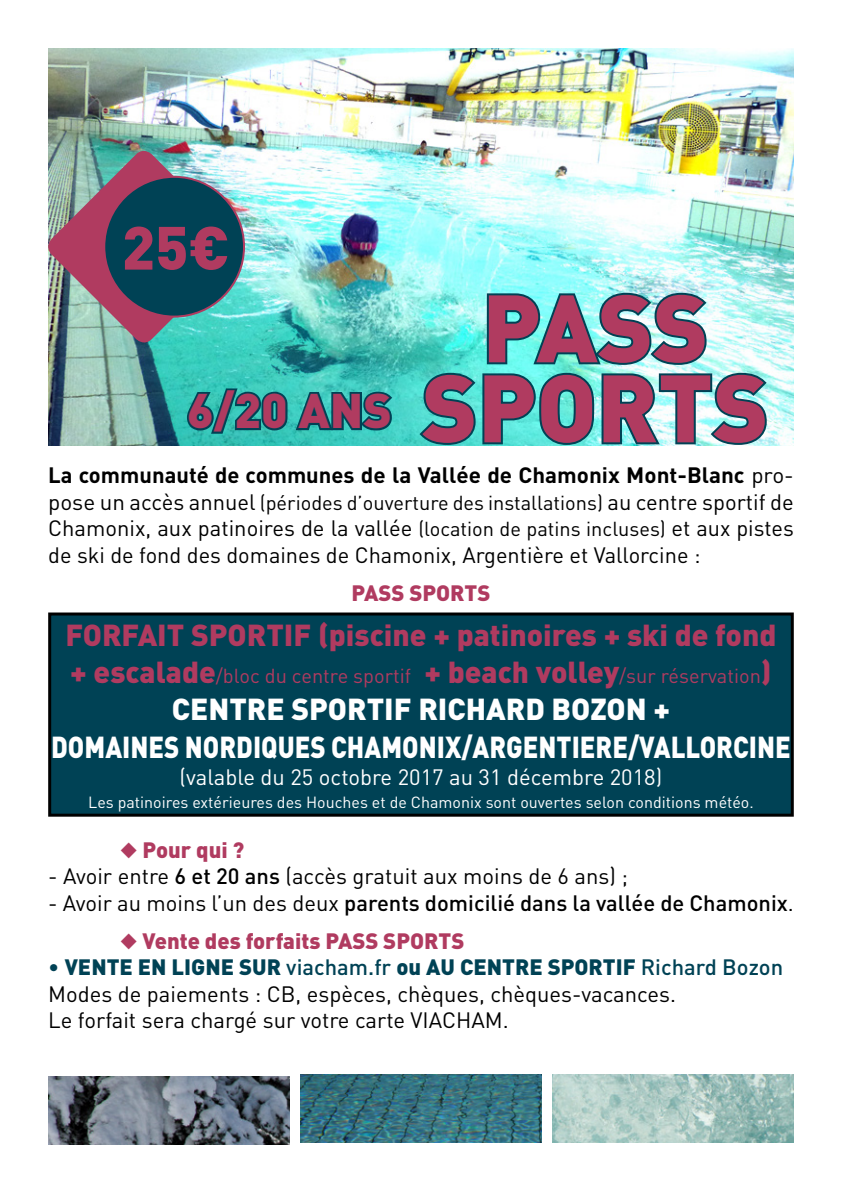
<style>
.page{position:relative;width:842px;height:1191px;background:#fff}
.page>*{position:absolute;margin:0;border:0;box-sizing:border-box;transform-origin:0 0}
.t1{font:900 94px "DIN";color:#b03b60}
.t2{font:900 60px "DIN";color:#b03b60}
.t3{font:900 48px "DIN";color:#b03b60}
.t4{font:900 30px "DIN";color:#fff;scale:.86 1}
.t5{font:900 30px "DIN";color:#b03b60}
.t6{font:900 30px "DIN";color:#fff}
.t7{font:22px/26.4px "DIN";color:#000}
.t8{font:500 22px "DIN";color:#000}
.t9{font:700 22px "DIN";color:#000}
.t10{font:900 22px "DIN";color:#004255}
.t11{font:900 22px "DIN";color:#b03b60}
.t12{font:22px "DIN";color:#fff}
.t13{font:20px "DIN";color:#000}
.t14{font:20px "DIN";color:#b03b60}
.t15{font:16px "DIN";color:#fff}
.s1{font-weight:400}
.s2{font-size:22px}
.s3{font-size:20px}
.s4{font-weight:900;font-size:30px}
.s5{font-weight:500}
</style>
<div class="page">
<img style="left:48px;top:48px;width:746px;height:397px">
<img style="left:417px;top:291px;width:352px;height:155px">
<svg style="left:185px;top:385px;width:210px;height:51px;background:#269796"></svg>
<img style="left:48px;top:146px;width:196px;height:201px">
<div style="left:104px;top:177px;width:140px;height:139px;background:#004255;border-radius:50%"></div>
<div style="left:50px;top:614px;width:742px;height:201px;background:#004255"></div>
<div style="left:48px;top:612px;width:746px;height:204px;border:3px solid #000"></div>
<img style="left:300px;top:1074px;width:241px;height:68px">
<img style="left:553px;top:1074px;width:241px;height:68px">
<img style="left:48px;top:1076px;width:241px;height:68px">
<p class="t2" style="left:122px;top:208px;width:109px">25€</p>
<p class="t3" style="left:187px;top:379px;width:206px">6/20 ANS</p>
<p class="t1" style="left:482px;top:265px;width:228px">PASS</p>
<p class="t1" style="left:422px;top:345px;width:348px">SPORTS</p>
<p class="t9" style="left:48px;top:461px;width:747px">La communauté de communes de la Vallée de Chamonix Mont-Blanc <span class="s1">pro-</span></p>
<p class="t13" style="left:48px;top:490px;width:747px"><span class="s2">pose un accès annuel</span> (périodes d’ouverture des installations) <span class="s2">au centre sportif de</span></p>
<p class="t7" style="left:48px;top:514px;width:747px">Chamonix, aux patinoires de la vallée <span class="s3">(location de patins incluses)</span> et aux pistes de ski de fond des domaines de Chamonix, Argentière et Vallorcine :</p>
<p class="t11" style="left:351px;top:578px;width:141px">PASS SPORTS</p>
<p class="t5" style="left:66px;top:615px;width:712px">FORFAIT SPORTIF (piscine + patinoires + ski de fond</p>
<p class="t14" style="left:70px;top:663px;width:703px"><span class="s4">+ escalade</span>/bloc du centre sportif <span class="s4">+ beach volley</span>/sur réservation<span class="s4">)</span></p>
<p class="t6" style="left:172px;top:689px;width:500px">CENTRE SPORTIF RICHARD BOZON +</p>
<p class="t4" style="left:51px;top:726px;width:861px">DOMAINES NORDIQUES CHAMONIX/ARGENTIERE/VALLORCINE</p>
<p class="t12" style="left:180px;top:763px;width:484px">(valable du 25 octobre 2017 au 31 décembre 2018)</p>
<p class="t15" style="left:88px;top:792px;width:667px">Les patinoires extérieures des Houches et de Chamonix sont ouvertes selon conditions météo.</p>
<p class="t11" style="left:120px;top:835px;width:126px">◆ Pour qui ?</p>
<p class="t7" style="left:48px;top:862px;width:581px">- Avoir entre <span class="s5">6 et 20 ans</span> (accès gratuit aux moins de 6 ans) ;</p>
<p class="t8" style="left:48px;top:888px;width:747px"><span class="s1">- Avoir au moins l’un des deux</span> parents domicilié dans la vallée de Chamonix<span class="s1">.</span></p>
<p class="t11" style="left:120px;top:926px;width:346px">◆ Vente des forfaits PASS SPORTS</p>
<p class="t10" style="left:48px;top:952px;width:737px"><span class="s5">•</span> VENTE EN LIGNE SUR <span class="s5">viacham.fr</span> ou AU CENTRE SPORTIF <span class="s5">Richard Bozon</span></p>
<p class="t7" style="left:48px;top:980px;width:629px">Modes de paiements : CB, espèces, chèques, chèques-vacances.</p>
<p class="t7" style="left:48px;top:1006px;width:462px">Le forfait sera chargé sur votre carte VIACHAM.</p>
</div>
